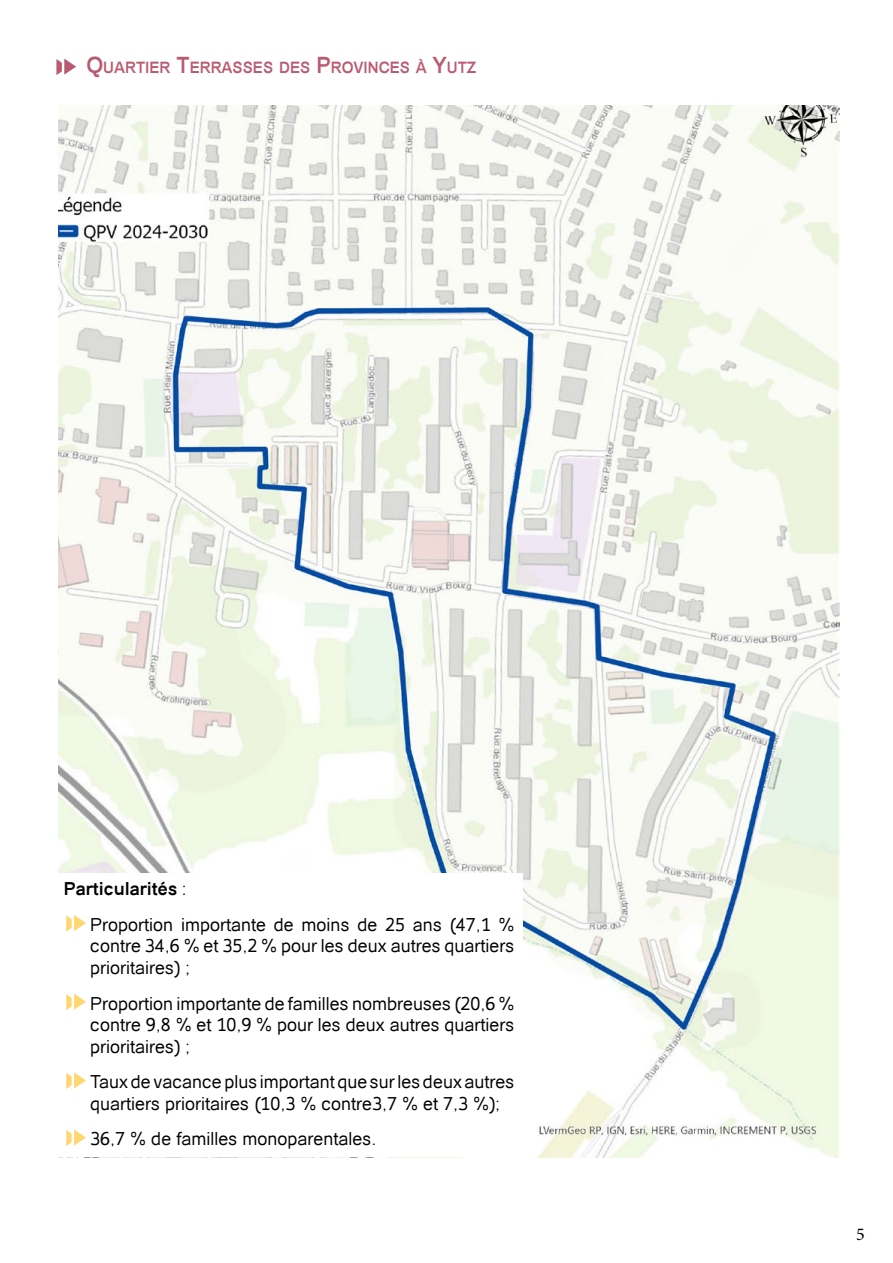
<style>
.page{position:relative;width:893px;height:1263px;background:#fff}
.page>*{position:absolute;margin:0;border:0;box-sizing:border-box;transform-origin:0 0}
.t1{font:18px/21.6px "Catriel";color:#000}
.t2{font:18px "Minion Pro";color:#000}
.t3{font:700 15.75px "Catriel";color:#b95a71;scale:.96 1}
.s1{font-size:22.5px}
.s2{font-weight:700}
</style>
<div class="page">
<svg style="left:56px;top:59px;width:20px;height:16px"></svg>
<img style="left:59px;top:106px;width:780px;height:1051px">
<div style="left:47px;top:874px;width:476px;height:283px;background:#fff"></div>
<svg style="left:66px;top:915px;width:20px;height:17px"></svg>
<svg style="left:66px;top:994px;width:20px;height:16px"></svg>
<svg style="left:66px;top:1072px;width:20px;height:17px"></svg>
<svg style="left:66px;top:1129px;width:20px;height:17px"></svg>
<p class="t3" style="left:87px;top:59px;width:408px"><span class="s1">Q</span>UARTIER <span class="s1">T</span>ERRASSES DES <span class="s1">P</span>ROVINCES À <span class="s1">Y</span>UTZ</p>
<p class="t1" style="left:90px;top:871px;width:426px;line-height:35.5px;text-indent:-26px"><span class="s2">Particularités</span> :<br>Proportion importante de moins de 25 ans (47,1 %</p>
<p class="t1" style="left:90px;top:935px;width:426px">contre 34,6 % et 35,2 % pour les deux autres quartiers prioritaires) ;</p>
<p class="t1" style="left:90px;top:992px;width:426px;text-align:justify">Proportion importante de familles nombreuses (20,6 % contre 9,8 % et 10,9 % pour les deux autres quartiers prioritaires) ;</p>
<p class="t1" style="left:90px;top:1071px;width:426px">Taux de vacance plus important que sur les deux autres quartiers prioritaires (10,3 % contre3,7 % et 7,3 %);</p>
<p class="t1" style="left:90px;top:1128px;width:288px">36,7 % de familles monoparentales.</p>
<p class="t2" style="left:856px;top:1222px;width:10px">5</p>
</div>
